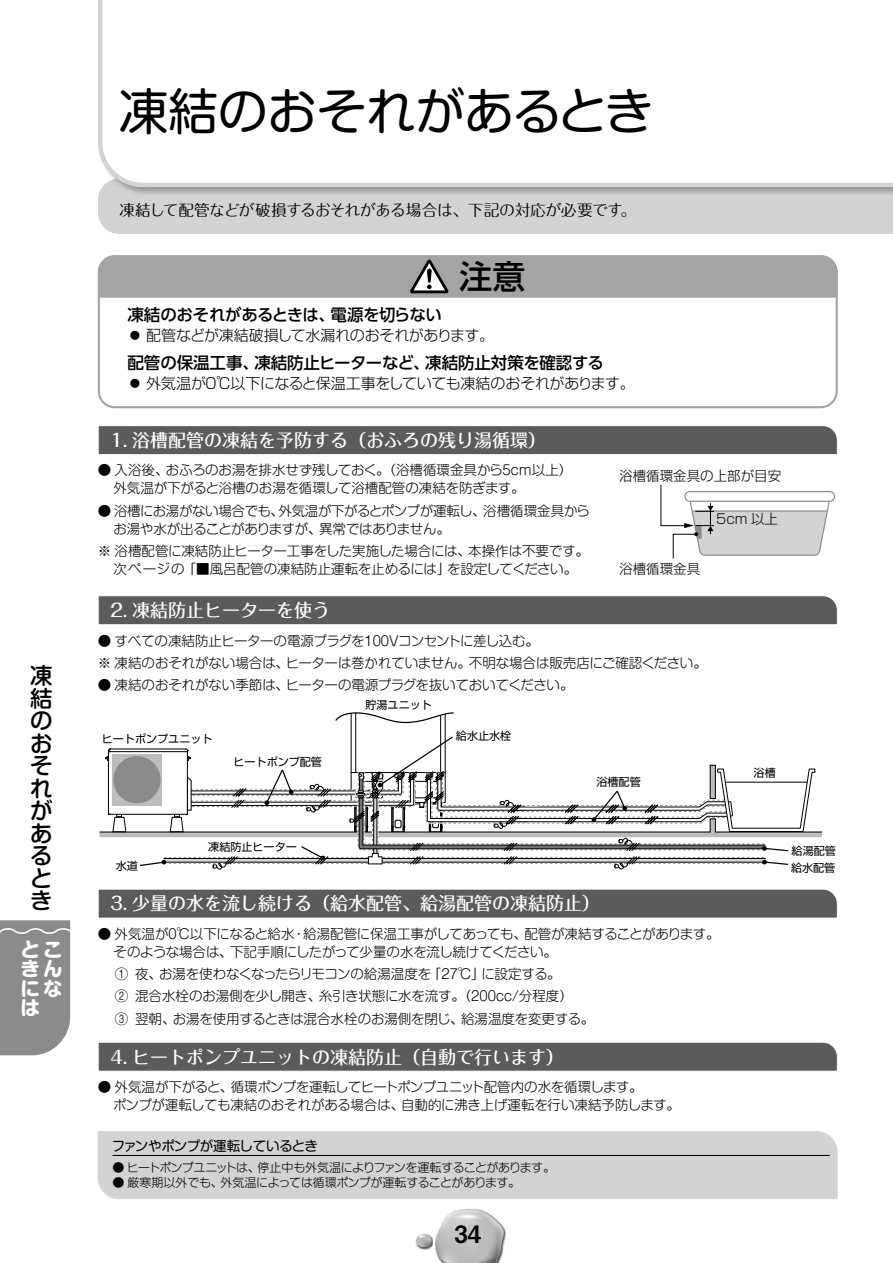
<style>
.page{position:relative;width:893px;height:1263px;background:#fff}
.page>*{position:absolute;margin:0;border:0;box-sizing:border-box;transform-origin:0 0}
.t1{font:49.5px "Shin M Go Pro Regular 90 msp RKSJ H";letter-spacing:-.005em;color:#000}
.t2{font:33px "Shin Go Pro Medium 90 msp RKSJ H";color:#000}
.t3{font:24px "Midashi Go Pro MB31 90 msp RKSJ H";color:#000}
.t4{font:22.5px/22.5px "Shin M Go Pro Medium 90 msp RKSJ H";color:#000;text-align:justify}
.t5{font:19.5px/19.5px "Shin M Go Pro Bold 90 msp RKSJ V";color:#fff;text-align:justify}
.t6{font:18px "Folk Pro Medium 90 msp RKSJ H";color:#fff}
.t7{font:16.5px "UD Shin Go Pro Medium 90 msp RKSJ H";letter-spacing:-.015em;color:#000}
.t8{font:15.75px "Maru Fo Pro Regular 90 msp RKSJ H";letter-spacing:-.025em;color:#000}
.t9{font:15px "Shin Go Pro Light 90 msp RKSJ H";letter-spacing:-.02em;color:#000}
.t10{font:13.5px/18px "Shin M Go Pro Light 90 msp RKSJ H";letter-spacing:-.02em;color:#000}
.t11{font:13.5px/18px "Shin M Go Pro Light 90 msp RKSJ H";color:#000;text-align:center}
.t12{font:13.5px "Shin Go Pro Light 90 msp RKSJ H";color:#000}
.t13{font:13.5px "Shin M Go Pro Regular 90 msp RKSJ H";letter-spacing:-.03em;color:#000}
.t14{font:12px "Shin M Go Pro Light 90 msp RKSJ H";letter-spacing:-.04em;color:#000}
.t15{font:11.1px "Shin Go Pro Regular 90 msp RKSJ H";color:#000}
.s1{font-family:"Shin Go Pro Bold 90 msp RKSJ H"}
.s2{font-family:"Shin Go Pro Light 90 msp RKSJ H"}
</style>
<div class="page">
<svg style="left:0;top:920px;width:71px;height:135px;background:#919191"></svg>
<img style="left:459px;top:1208px;width:48px;height:36px">
<svg style="left:416px;top:1210px;width:88px;height:53px"></svg>
<div style="left:98px;top:196px;width:795px;height:38px;background:#d3d3d3"></div>
<svg style="left:98px;top:0;width:795px;height:189px"></svg>
<div style="left:98px;top:1131px;width:740px;height:68px;background:#d3d3d3"></div>
<hr style="left:113px;top:1155px;width:717px;height:1px;background:#000">
<svg style="left:98px;top:425px;width:739px;height:30px;background:#666"></svg>
<svg style="left:98px;top:889px;width:739px;height:29px;background:#616161"></svg>
<svg style="left:98px;top:1042px;width:739px;height:29px;background:#616161"></svg>
<svg style="left:98px;top:595px;width:740px;height:30px;background:#666"></svg>
<div style="left:98px;top:258px;width:737px;height:40px;background:#a4a4a4"></div>
<div style="left:98px;top:255px;width:740px;height:153px;border:2px solid #a4a4a4;border-radius:16px"></div>
<hr style="left:355px;top:713px;width:1px;height:59px;background:#000">
<hr style="left:440px;top:716px;width:1px;height:56px;background:#000">
<svg style="left:335px;top:712px;width:119px;height:12px"></svg>
<svg style="left:100px;top:735px;width:723px;height:135px"></svg>
<div style="left:684px;top:491px;width:151px;height:11px;border:1px solid #8b8b8b;border-radius:5px"></div>
<svg style="left:660px;top:484px;width:170px;height:75px"></svg>
<h3 class="t4" style="left:30px;top:667px;width:24px">凍結のおそれがあるとき</h3>
<h3 class="t5" style="left:21px;top:942px;width:42px">とこきんになは</h3>
<h1 class="t1" style="left:119px;top:93px;width:536px">凍結のおそれがあるとき</h1>
<p class="t8" style="left:119px;top:204px;width:519px">凍結して配管などが破損するおそれがある場合は、下記の対応が必要です。</p>
<h2 class="t2" style="left:459px;top:265px;width:67px">注意</h2>
<p class="t7" style="left:127px;top:308px;width:316px">凍結のおそれがあるときは、電源を切らない</p>
<p class="t9" style="left:128px;top:330px;width:368px"><span class="s1">●</span> 配管などが凍結破損して水漏れのおそれがあります。</p>
<p class="t7" style="left:127px;top:356px;width:478px">配管の保温工事、凍結防止ヒーターなど、凍結防止対策を確認する</p>
<p class="t9" style="left:128px;top:378px;width:509px"><span class="s1">●</span> 外気温が０℃以下になると保温工事をしていても凍結のおそれがあります。</p>
<h3 class="t6" style="left:111px;top:433px;width:437px">1. 浴槽配管の凍結を予防する（おふろの残り湯循環）</h3>
<p class="t10" style="left:113px;top:463px;width:460px;text-indent:-16px"><span class="s2">●</span> 入浴後、おふろのお湯を排水せず残しておく。（浴槽循環金具から5cm以上）外気温が下がると浴槽のお湯を循環して浴槽配管の凍結を防ぎます。</p>
<p class="t10" style="left:113px;top:503px;width:478px;text-indent:-16px"><span class="s2">●</span> 浴槽にお湯がない場合でも、外気温が下がるとポンプが運転し、浴槽循環金具からお湯や水が出ることがありますが、異常ではありません。</p>
<p class="t11" style="left:98px;top:544px;width:493px">※ 浴槽配管に凍結防止ヒーター工事をした実施した場合には、本操作は不要です。次ページの「■風呂配管の凍結防止運転を止めるには」を設定してください。</p>
<h3 class="t6" style="left:111px;top:604px;width:221px">2. 凍結防止ヒーターを使う</h3>
<p class="t12" style="left:619px;top:471px;width:164px">浴槽循環金具の上部が目安</p>
<p class="t12" style="left:619px;top:564px;width:82px">浴槽循環金具</p>
<p class="t12" style="left:716px;top:514px;width:63px">5cm 以上</p>
<p class="t10" style="left:98px;top:631px;width:610px;line-height:22.2px"><span class="s2">●</span> すべての凍結防止ヒーターの電源プラグを100Vコンセントに差し込む。<br>※ 凍結のおそれがない場合は、ヒーターは巻かれていません。不明な場合は販売店にご確認ください。</p>
<p class="t10" style="left:98px;top:678px;width:477px"><span class="s2">●</span> 凍結のおそれがない季節は、ヒーターの電源プラグを抜いておいてください。</p>
<p class="t15" style="left:102px;top:735px;width:112px">ヒートポンプユニット</p>
<p class="t15" style="left:233px;top:758px;width:90px">ヒートポンプ配管</p>
<p class="t15" style="left:365px;top:700px;width:68px">貯湯ユニット</p>
<p class="t15" style="left:456px;top:732px;width:57px">給水止水栓</p>
<p class="t15" style="left:596px;top:778px;width:46px">浴槽配管</p>
<p class="t15" style="left:753px;top:769px;width:24px">浴槽</p>
<p class="t15" style="left:116px;top:862px;width:24px">水道</p>
<p class="t15" style="left:208px;top:843px;width:90px">凍結防止ヒーター</p>
<h3 class="t6" style="left:111px;top:897px;width:491px">3. 少量の水を流し続ける（給水配管、給湯配管の凍結防止）</h3>
<p class="t10" style="left:113px;top:927px;width:607px;text-indent:-16px"><span class="s2">●</span> 外気温が0℃以下になると給水・給湯配管に保温工事がしてあっても、配管が凍結することがあります。そのような場合は、下記手順にしたがって少量の水を流し続けてください。</p>
<p class="t10" style="left:115px;top:965px;width:481px;line-height:22.2px">① 夜、お湯を使わなくなったらリモコンの給湯温度を「27℃」に設定する。<br>② 混合水栓のお湯側を少し開き、糸引き状態に水を流す。（200cc/分程度）<br>③ 翌朝、お湯を使用するときは混合水栓のお湯側を閉じ、給湯温度を変更する。</p>
<h3 class="t6" style="left:111px;top:1050px;width:455px">4. ヒートポンプユニットの凍結防止（自動で行います）</h3>
<p class="t10" style="left:113px;top:1080px;width:568px;text-indent:-15px"><span class="s2">●</span> 外気温が下がると、循環ポンプを運転してヒートポンプユニット配管内の水を循環します。<br>ポンプが運転しても凍結のおそれがある場合は、自動的に沸き上げ運転を行い凍結予防します。</p>
<p class="t13" style="left:112px;top:1141px;width:208px">ファンやポンプが運転しているとき</p>
<p class="t14" style="left:113px;top:1163px;width:444px"><span class="s2">●</span> ヒートポンプユニットは、停止中も外気温によりファンを運転することがあります。</p>
<p class="t14" style="left:113px;top:1178px;width:409px"><span class="s2">●</span> 厳寒期以外でも、外気温によっては循環ポンプが運転することがあります。</p>
<h3 class="t3" style="left:454px;top:1225px;width:28px">34</h3>
<p class="t15" style="left:792px;top:847px;width:46px">給湯配管</p>
<p class="t15" style="left:791px;top:864px;width:46px">給水配管</p>
</div>
